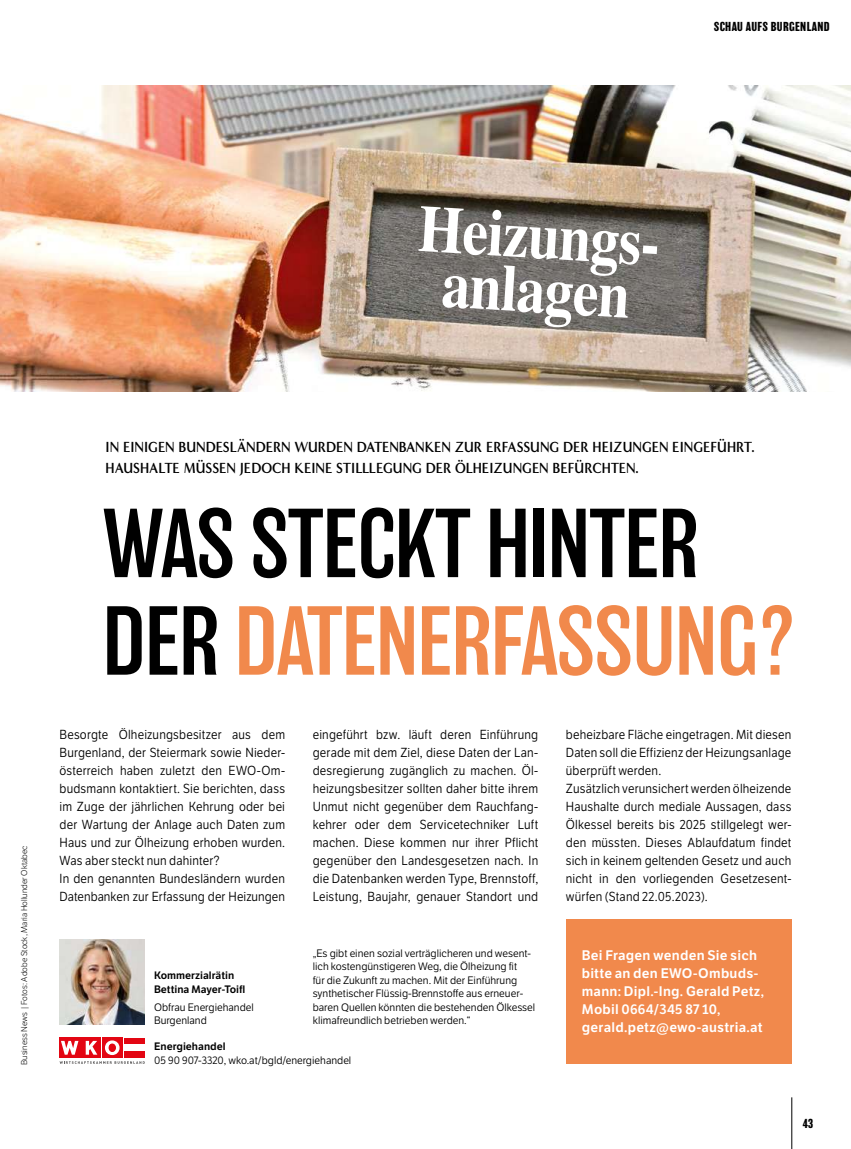
<style>
.page{position:relative;width:851px;height:1149px;background:#fff}
.page>*{position:absolute;margin:0;border:0;box-sizing:border-box;transform-origin:0 0}
.t1{font:300 90px/97.5px "Balboa";letter-spacing:-.01em;color:#000}
.t2{font:700 66.15px/54px "Times";color:#fff;text-align:center;scale:.87 1}
.t3{font:700 15px/21px "Minerva Modern";color:#000;scale:.9 1}
.t4{font:13.5px/18px "LFT Etica SB";letter-spacing:.015em;color:#fff}
.t5{font:12.75px/18px "LFT Etica";letter-spacing:.015em;color:#000;scale:.94 1}
.t6{font:700 12px "Balboa";letter-spacing:.03em;color:#000}
.t7{font:10.5px/13.5px "LFT Etica";color:#000}
.t8{font:10.5px/13.5px "LFT Etica SB";color:#000}
.t9{font:300 8.25px "LFT Etica";color:#000}
.s1{color:#f1894c}
</style>
<div class="page">
<img style="left:0;top:85px;width:850px;height:306px">
<hr style="left:791px;top:1096px;width:1px;height:52px;background:#000">
<img style="left:60px;top:939px;width:85px;height:84px">
<div style="left:566px;top:918px;width:225px;height:145px;background:#f1894c"></div>
<svg style="left:60px;top:1061px;width:85px;height:2px"></svg>
<div style="left:102px;top:1037px;width:20px;height:20px;background:#e30613"></div>
<div style="left:81px;top:1037px;width:20px;height:20px;background:#e30613"></div>
<svg style="left:86px;top:1040px;width:11px;height:14px"></svg>
<div style="left:60px;top:1037px;width:20px;height:20px;background:#e30613"></div>
<svg style="left:61px;top:1040px;width:17px;height:14px"></svg>
<svg style="left:105px;top:1040px;width:14px;height:14px"></svg>
<div style="left:109px;top:1043px;width:6px;height:8px;background:#e30613;border-radius:50%"></div>
<div style="left:109px;top:1043px;width:7px;height:8px;border:1px solid #e30613;border-radius:50%"></div>
<div style="left:124px;top:1037px;width:21px;height:7px;background:#e30613"></div>
<div style="left:124px;top:1050px;width:21px;height:7px;background:#e30613"></div>
<p class="t6" style="left:713px;top:20px;width:117px">SCHAU AUFS BURGENLAND</p>
<h2 class="t2" style="left:420px;top:195px;width:295px;rotate:3deg">Heizungs&shy;anlagen</h2>
<p class="t9" style="left:20px;top:1064px;width:221px;rotate:-90deg">Business News | Fotos: Adobe Stock, Maria Hollunder Oktabec</p>
<p class="t3" style="left:106px;top:436px;width:722px">IN EINIGEN BUNDESLÄNDERN WURDEN DATENBANKEN ZUR ERFASSUNG DER HEIZUNGEN EINGEFÜHRT.<br>HAUSHALTE MÜSSEN JEDOCH KEINE STILLLEGUNG DER ÖLHEIZUNGEN BEFÜRCHTEN.</p>
<h1 class="t1" style="left:103px;top:496px;width:694px">WAS STECKT HINTER<br>DER <span class="s1">DATENERFASSUNG?</span></h1>
<p class="t5" style="left:60px;top:725px;width:241px">Besorgte Ölheizungsbesitzer aus dem Burgenland, der Steiermark sowie Nieder&shy;österreich haben zuletzt den EWO-Om&shy;budsmann kontaktiert. Sie berichten, dass im Zuge der jährlichen Kehrung oder bei der Wartung der Anlage auch Daten zum Haus und zur Ölheizung erhoben wurden.<br>Was aber steckt nun dahinter?<br>In den genannten Bundesländern wurden Datenbanken zur Erfassung der Heizungen</p>
<p class="t5" style="left:313px;top:725px;width:241px;text-align:justify">eingeführt bzw. läuft deren Einführung gerade mit dem Ziel, diese Daten der Lan&shy;desregierung zugänglich zu machen. Öl&shy;heizungsbesitzer sollten daher bitte ihrem Unmut nicht gegenüber dem Rauchfang&shy;kehrer oder dem Servicetechniker Luft machen. Diese kommen nur ihrer Pflicht gegenüber den Landesgesetzen nach. In die Datenbanken werden Type, Brennstoff, Leistung, Baujahr, genauer Standort und</p>
<p class="t7" style="left:313px;top:946px;width:224px">„Es gibt einen sozial verträglicheren und wesent&shy;lich kostengünstigeren Weg, die Ölheizung fit<br>für die Zukunft zu machen. Mit der Einführung synthetischer Flüssig-Brennstoffe aus erneuer&shy;baren Quellen könnten die bestehenden Ölkessel klimafreundlich betrieben werden.“</p>
<p class="t8" style="left:154px;top:968px;width:93px">Kommerzialrätin<br>Bettina Mayer-Toifl</p>
<p class="t7" style="left:154px;top:1000px;width:101px">Obfrau Energiehandel<br>Burgenland</p>
<p class="t8" style="left:154px;top:1039px;width:73px">Energiehandel</p>
<p class="t7" style="left:154px;top:1053px;width:199px">05 90 907-3320, wko.at/bgld/energiehandel</p>
<p class="t5" style="left:566px;top:725px;width:241px">beheizbare Fläche eingetragen. Mit diesen Daten soll die Effizienz der Heizungsanlage überprüft werden.<br>Zusätzlich verunsichert werden ölheizende Haushalte durch mediale Aussagen, dass Ölkessel bereits bis 2025 stillgelegt wer&shy;den müssten. Dieses Ablaufdatum findet sich in keinem geltenden Gesetz und auch nicht in den vorliegenden Gesetzesent&shy;würfen (Stand 22.05.2023).</p>
<p class="t4" style="left:581px;top:946px;width:184px">Bei Fragen wenden Sie sich bitte an den EWO-Ombuds&shy;mann: Dipl.-Ing. Gerald Petz,<br>Mobil 0664/345 87 10, gerald.petz@ewo-austria.at</p>
<p class="t6" style="left:802px;top:1115px;width:12px">43</p>
</div>
